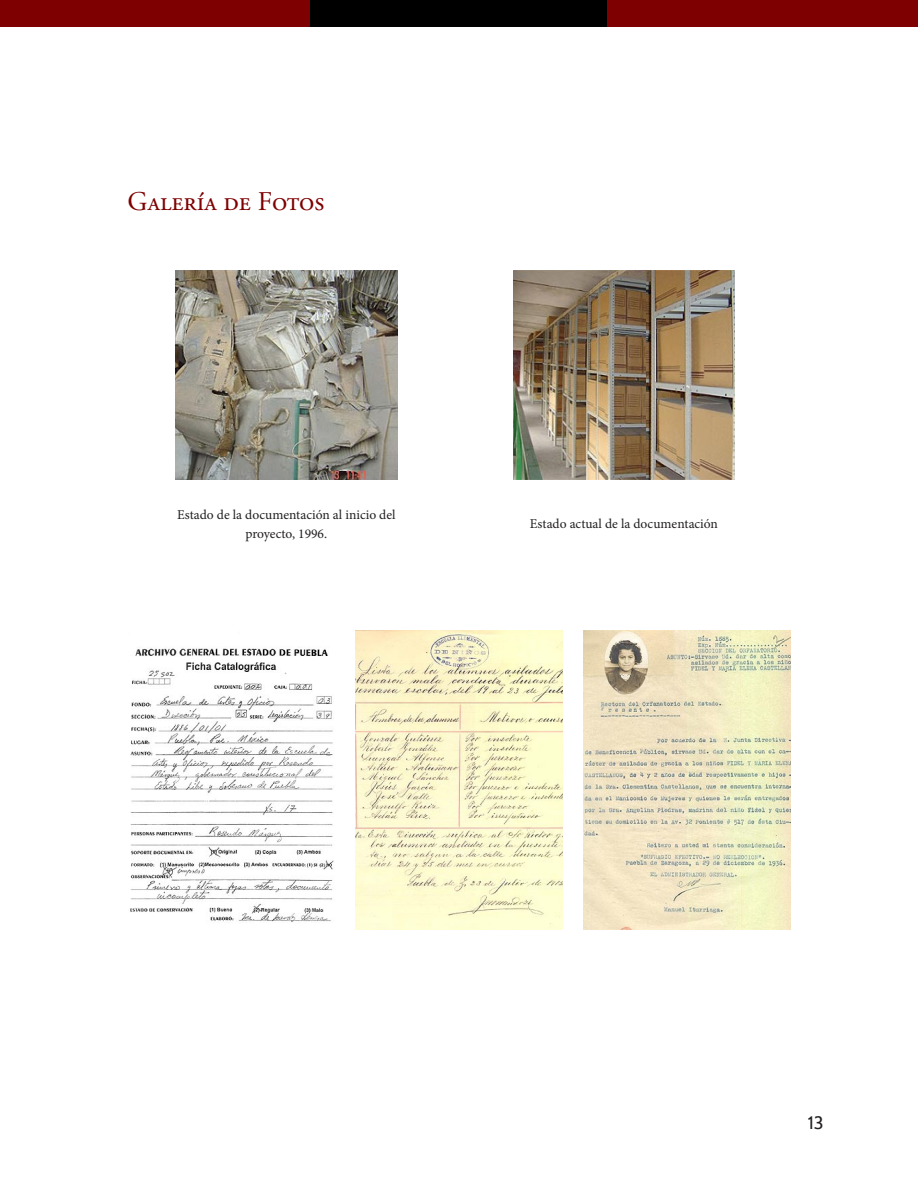
<style>
.page{position:relative;width:918px;height:1188px;background:#fff}
.page>*{position:absolute;margin:0;border:0;box-sizing:border-box;transform-origin:0 0}
.T2{font:27px "Adobe Garamond Pro";color:#7e0000}
.t1{font:18px "Cabin";color:#231f20}
.t2{font:13.5px/19.5px "Minion Pro";color:#231f20;text-align:center}
</style>
<div class="page">
<div style="left:291px;top:0;width:325px;height:27px;background:#000"></div>
<div style="left:0;top:0;width:310px;height:27px;background:#7e0000"></div>
<div style="left:608px;top:0;width:310px;height:27px;background:#7e0000"></div>
<img style="left:175px;top:270px;width:222px;height:210px">
<img style="left:513px;top:270px;width:222px;height:210px">
<img style="left:130px;top:648px;width:204px;height:274px">
<img style="left:356px;top:630px;width:206px;height:300px">
<img style="left:584px;top:630px;width:206px;height:300px">
<p class="T2" style="left:128px;top:185px;width:198px">Galería de Fotos</p>
<p class="t2" style="left:177px;top:505px;width:220px">Estado de la documentación al inicio del proyecto, 1996.</p>
<p class="t2" style="left:530px;top:514px;width:190px">Estado actual de la documentación</p>
<h2 class="t1" style="left:808px;top:1109px;width:17px">13</h2>
</div>
